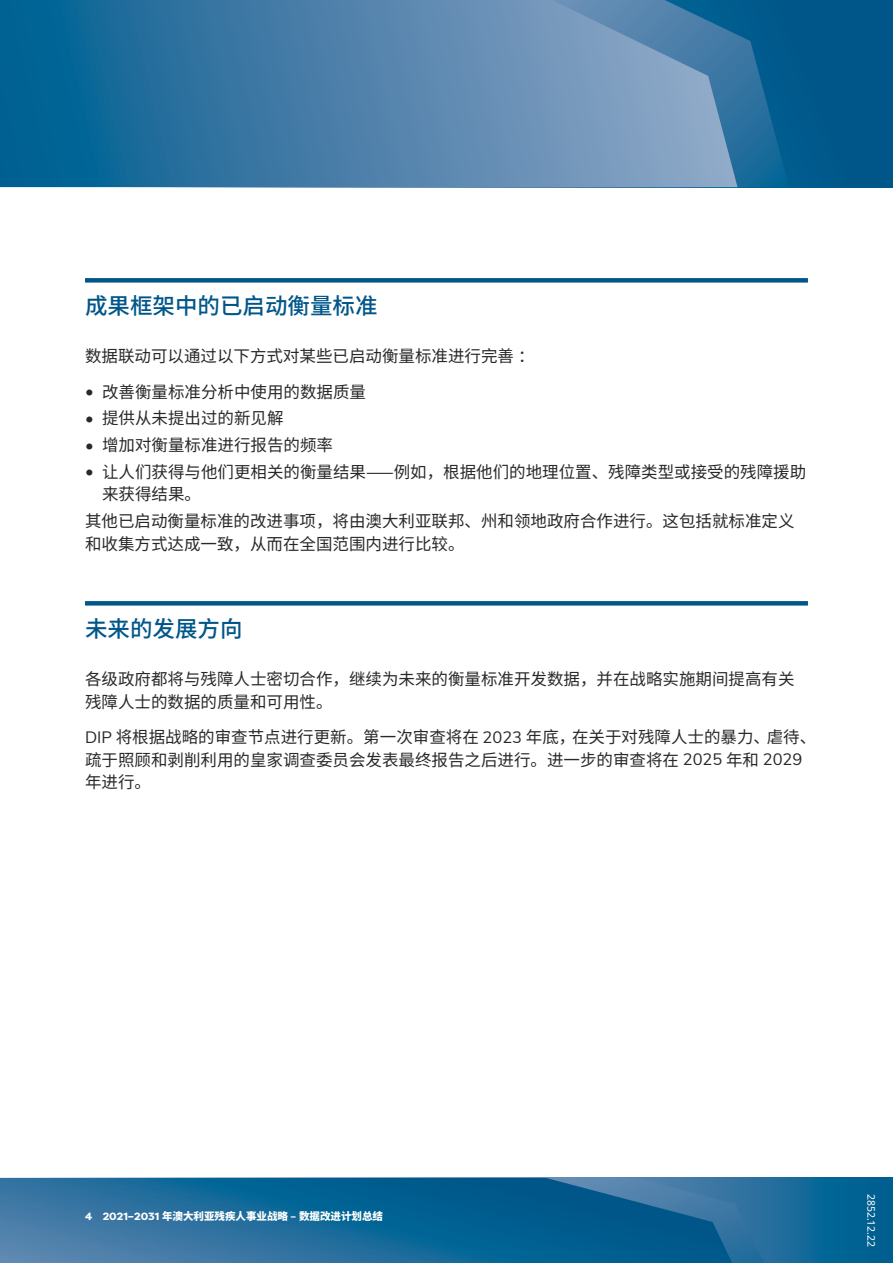
<style>
.page{position:relative;width:893px;height:1263px;background:#fff}
.page>*{position:absolute;margin:0;border:0;box-sizing:border-box;transform-origin:0 0}
.t1{font:500 22.5px "Noto Sans CJ Ksc";color:#005689}
.t2{font:16.5px/22.5px "Noto Sans CJ Ksc";color:#292829}
.t3{font:900 10.5px "Noto Sans CJ Ksc";color:#fff}
.t4{font:10.5px "Noto Sans";color:#fff}
.s1{font-family:"Nunito Sans"}
.s2{font-family:"Filson Pro";font-weight:800}
</style>
<div class="page">
<svg style="left:770px;top:1178px;width:123px;height:85px;background:#096595"></svg>
<svg style="left:738px;top:1178px;width:32px;height:85px;background:#2a6f9e"></svg>
<svg style="left:0;top:1178px;width:738px;height:85px;background:#1c6a99"></svg>
<div style="left:0;top:0;width:893px;height:187px;background:#005689"></div>
<svg style="left:737px;top:34px;width:52px;height:153px"></svg>
<svg style="left:0;top:0;width:737px;height:187px;background:#4880aa"></svg>
<div style="left:85px;top:601px;width:723px;height:5px;background:#005689"></div>
<div style="left:85px;top:278px;width:723px;height:5px;background:#005689"></div>
<h2 class="t1" style="left:85px;top:293px;width:294px">成果框架中的已启动衡量标准</h2>
<p class="t2" style="left:85px;top:345px;width:451px">数据联动可以通过以下方式对某些已启动衡量标准进行完善：</p>
<p class="t2" style="left:85px;top:381px;width:283px"><span class="s1">•</span> 改善衡量标准分析中使用的数据质量</p>
<p class="t2" style="left:85px;top:407px;width:200px"><span class="s1">•</span> 提供从未提出过的新见解</p>
<p class="t2" style="left:85px;top:434px;width:250px"><span class="s1">•</span> 增加对衡量标准进行报告的频率</p>
<p class="t2" style="left:102px;top:461px;width:706px;text-indent:-17px"><span class="s1">•</span> 让人们获得与他们更相关的衡量结果——例如，根据他们的地理位置、残障类型或接受的残障援助来获得结果。</p>
<p class="t2" style="left:85px;top:510px;width:711px">其他已启动衡量标准的改进事项，将由澳大利亚联邦、州和领地政府合作进行。这包括就标准定义和收集方式达成一致，从而在全国范围内进行比较。</p>
<h2 class="t1" style="left:85px;top:616px;width:159px">未来的发展方向</h2>
<p class="t2" style="left:85px;top:668px;width:711px">各级政府都将与残障人士密切合作，继续为未来的衡量标准开发数据，并在战略实施期间提高有关残障人士的数据的质量和可用性。</p>
<p class="t2" style="left:85px;top:726px;width:733px"><span class="s1">DIP</span> 将根据战略的审查节点进行更新。第一次审查将在 <span class="s1">2023</span> 年底，在关于对残障人士的暴力、虐待、疏于照顾和剥削利用的皇家调查委员会发表最终报告之后进行。进一步的审查将在 <span class="s1">2025</span> 年和 <span class="s1">2029</span>年进行。</p>
<p class="t3" style="left:85px;top:1210px;width:299px"><span class="s2">4 2021–2031</span> 年澳大利亚残疾人事业战略 – 数据改进计划总结</p>
<p class="t4" style="left:877px;top:1193px;width:55px;rotate:90deg">2852.12.22</p>
</div>
